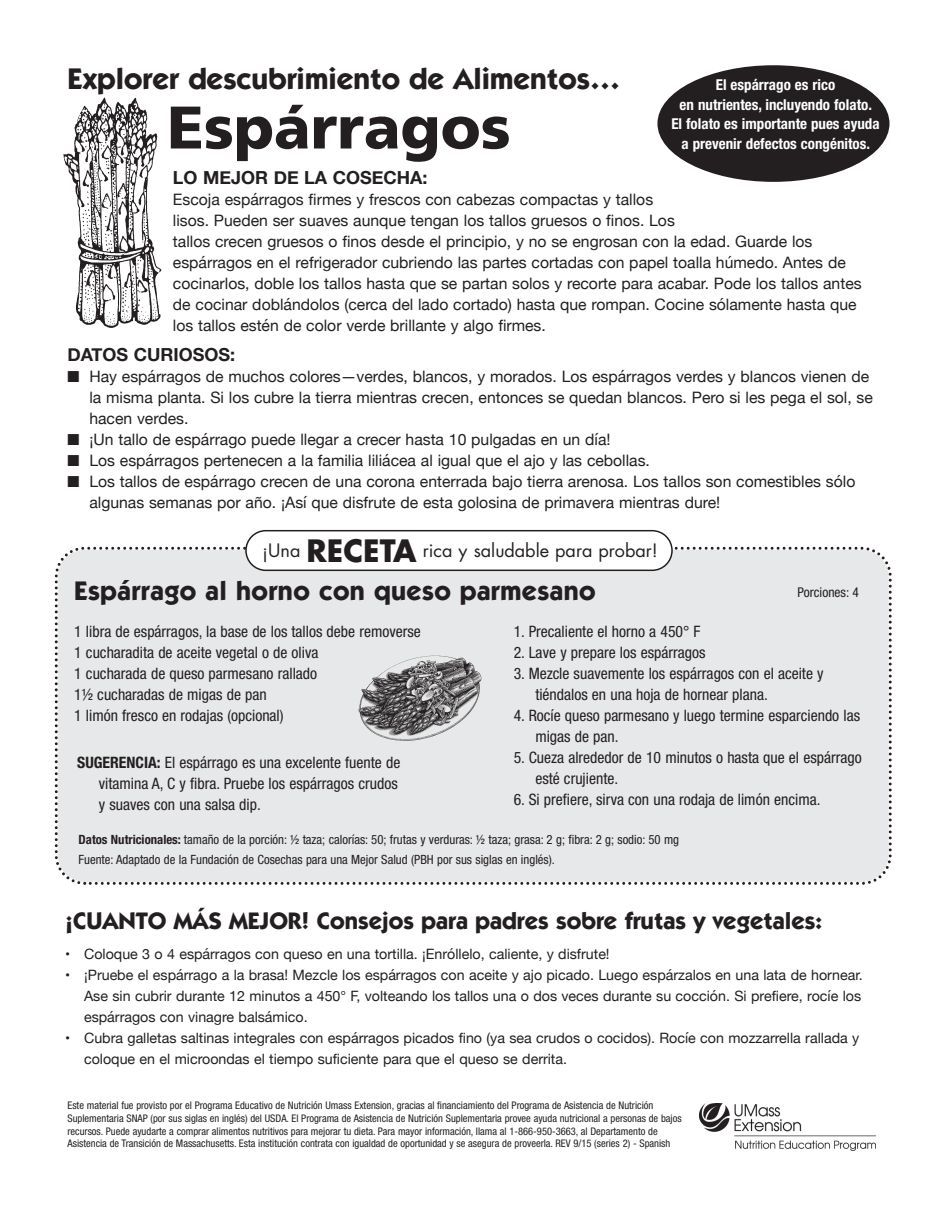
<style>
.page{position:relative;width:945px;height:1215px;background:#fff}
.page>*{position:absolute;margin:0;border:0;box-sizing:border-box;transform-origin:0 0}
.t1{font:900 60px "Frutiger";color:#231f20}
.t2{font:700 30px "Itc Kabel";color:#231f20}
.t3{font:700 27px "Itc Kabel";letter-spacing:.015em;color:#231f20}
.t4{font:700 24px "Itc Kabel";color:#231f20}
.t5{font:18px "Futura";color:#231f20}
.t6{font:700 18px "Helvetica Neue";color:#231f20}
.t7{font:15.75px/21px "Helvetica Neue";color:#231f20}
.t8{font:condensed 15.75px/21px "Helvetica Neue";color:#231f20}
.t9{font:700 condensed 15px/19.5px "Helvetica Neue";color:#fff;text-align:center}
.t10{font:14.25px/21px "Helvetica Neue";color:#231f20;text-align:justify}
.t11{font:condensed 13.5px "Helvetica Neue";color:#231f20}
.t12{font:condensed 12.75px/19.5px "Helvetica Neue";color:#231f20}
.t13{font:condensed 10.5px/12.6px "Helvetica Neue";color:#231f20}
.s1{font-weight:700;font-size:30px}
.s2{font-weight:700}
</style>
<div class="page">
<img style="left:63px;top:97px;width:99px;height:231px">
<div style="left:54px;top:546px;width:838px;height:339px;background:#e7e8e9"></div>
<svg style="left:245px;top:530px;width:428px;height:41px"></svg>
<div style="left:657px;top:65px;width:232px;height:117px;background:#231f20;border-radius:50%"></div>
<img style="left:357px;top:656px;width:124px;height:86px">
<img style="left:700px;top:1103px;width:175px;height:47px">
<h2 class="t2" style="left:68px;top:67px;width:554px">Explorer descubrimiento de Alimentos…</h2>
<h1 class="t1" style="left:167px;top:104px;width:345px">Espárragos</h1>
<p class="t9" style="left:671px;top:77px;width:210px">El espárrago es rico<br>en nutrientes, incluyendo folato.<br>El folato es importante pues ayuda a prevenir defectos congénitos.</p>
<p class="t6" style="left:173px;top:166px;width:256px">LO MEJOR DE LA COSECHA:</p>
<p class="t7" style="left:173px;top:189px;width:690px">Escoja espárragos firmes y frescos con cabezas compactas y tallos<br>lisos. Pueden ser suaves aunque tengan los tallos gruesos o finos. Los<br>tallos crecen gruesos o finos desde el principio, y no se engrosan con la edad. Guarde los espárragos en el refrigerador cubriendo las partes cortadas con papel toalla húmedo. Antes de cocinarlos, doble los tallos hasta que se partan solos y recorte para acabar. Pode los tallos antes de cocinar doblándolos (cerca del lado cortado) hasta que rompan. Cocine sólamente hasta que los tallos estén de color verde brillante y algo firmes.</p>
<p class="t6" style="left:68px;top:343px;width:169px">DATOS CURIOSOS:</p>
<p class="t7" style="left:89px;top:365px;width:785px;text-indent:-22px">■ Hay espárragos de muchos colores—verdes, blancos, y morados. Los espárragos verdes y blancos vienen de la misma planta. Si los cubre la tierra mientras crecen, entonces se quedan blancos. Pero si les pega el sol, se hacen verdes.</p>
<p class="t7" style="left:68px;top:428px;width:545px">■ ¡Un tallo de espárrago puede llegar a crecer hasta 10 pulgadas en un día!</p>
<p class="t7" style="left:68px;top:449px;width:584px">■ Los espárragos pertenecen a la familia liliácea al igual que el ajo y las cebollas.</p>
<p class="t7" style="left:89px;top:470px;width:768px;text-indent:-22px">■ Los tallos de espárrago crecen de una corona enterrada bajo tierra arenosa. Los tallos son comestibles sólo algunas semanas por año. ¡Así que disfrute de esta golosina de primavera mientras dure!</p>
<p class="t5" style="left:262px;top:542px;width:397px">¡Una <span class="s1">RECETA</span> rica y saludable para probar!</p>
<h3 class="t3" style="left:74px;top:581px;width:523px">Espárrago al horno con queso parmesano</h3>
<p class="t8" style="left:74px;top:622px;width:348px">1 libra de espárragos, la base de los tallos debe removerse 1 cucharadita de aceite vegetal o de oliva<br>1 cucharada de queso parmesano rallado<br>1½ cucharadas de migas de pan<br>1 limón fresco en rodajas (opcional)</p>
<p class="t11" style="left:798px;top:587px;width:63px">Porciones: 4</p>
<p class="t8" style="left:514px;top:623px;width:188px">1. Precaliente el horno a 450° F</p>
<p class="t8" style="left:514px;top:644px;width:193px">2. Lave y prepare los espárragos</p>
<p class="t8" style="left:535px;top:665px;width:290px;text-indent:-22px">3. Mezcle suavemente los espárragos con el aceite y tiéndalos en una hoja de hornear plana.</p>
<p class="t8" style="left:535px;top:707px;width:326px;text-indent:-22px">4. Rocíe queso parmesano y luego termine esparciendo las migas de pan.</p>
<p class="t8" style="left:535px;top:749px;width:328px;text-indent:-22px">5. Cueza alrededor de 10 minutos o hasta que el espárrago esté crujiente.</p>
<p class="t8" style="left:514px;top:791px;width:308px">6. Si prefiere, sirva con una rodaja de limón encima.</p>
<p class="t8" style="left:99px;top:753px;width:303px;text-indent:-22px"><span class="s2">SUGERENCIA:</span> El espárrago es una excelente fuente de vitamina A, C y fibra. Pruebe los espárragos crudos y suaves con una salsa dip.</p>
<p class="t12" style="left:78px;top:831px;width:602px"><span class="s2">Datos Nutricionales:</span> tamaño de la porción: ½ taza; calorías: 50; frutas y verduras: ½ taza; grasa: 2 g; fibra: 2 g; sodio: 50 mg<br>Fuente: Adaptado de la Fundación de Cosechas para una Mejor Salud (PBH por sus siglas en inglés).</p>
<h3 class="t4" style="left:65px;top:912px;width:758px">¡CUANTO MÁS MEJOR! Consejos para padres sobre frutas y vegetales:</h3>
<p class="t10" style="left:65px;top:943px;width:546px">• Coloque 3 o 4 espárragos con queso en una tortilla. ¡Enróllelo, caliente, y disfrute!</p>
<p class="t10" style="left:84px;top:964px;width:780px;text-indent:-19px">• ¡Pruebe el espárrago a la brasa! Mezcle los espárragos con aceite y ajo picado. Luego espárzalos en una lata de hornear.<br>Ase sin cubrir durante 12 minutos a 450° F, volteando los tallos una o dos veces durante su cocción. Si prefiere, rocíe los espárragos con vinagre balsámico.</p>
<p class="t10" style="left:84px;top:1027px;width:777px;text-indent:-19px">• Cubra galletas saltinas integrales con espárragos picados fino (ya sea crudos o cocidos). Rocíe con mozzarrella rallada y coloque en el microondas el tiempo suficiente para que el queso se derrita.</p>
<p class="t13" style="left:67px;top:1100px;width:616px">Este material fue provisto por el Programa Educativo de Nutrición Umass Extension, gracias al financiamiento del Programa de Asistencia de Nutrición Suplementaria SNAP (por sus siglas en inglés) del USDA. El Programa de Asistencia de Nutrición Suplementaria provee ayuda nutricional a personas de bajos recursos. Puede ayudarte a comprar alimentos nutritivos para mejorar tu dieta. Para mayor información, llama al 1-866-950-3663, al Departamento de Asistencia de Transición de Massachusetts. Esta institución contrata con igualdad de oportunidad y se asegura de proveerla. REV 9/15 (series 2) - Spanish</p>
</div>
